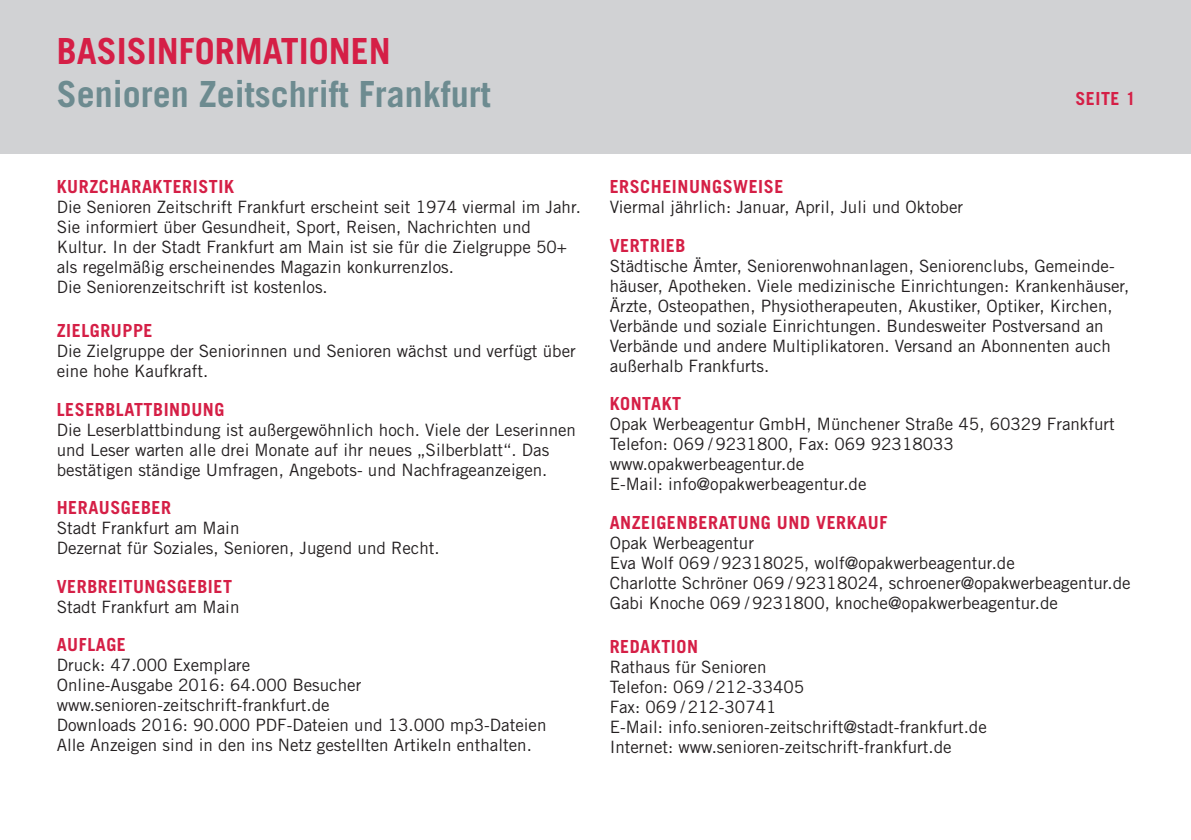
<style>
.page{position:relative;width:1191px;height:840px;background:#fff}
.page>*{position:absolute;margin:0;border:0;box-sizing:border-box;transform-origin:0 0}
.t1{font:700 36px "Trade Gothic";color:#6d8b90}
.t2{font:700 36px "Trade Gothic";color:#d51f46}
.t3{font:700 18px "Trade Gothic";letter-spacing:.03em;color:#d51f46}
.t4{font:17px/20px "Trade Gothic";color:#231f20}
</style>
<div class="page">
<div style="left:0;top:0;width:1191px;height:153px;background:#d1d2d4"></div>
<h1 class="t2" style="left:57px;top:29px;width:336px">BASISINFORMATIONEN</h1>
<h1 class="t1" style="left:57px;top:72px;width:436px">Senioren Zeitschrift Frankfurt</h1>
<p class="t3" style="left:1075px;top:87px;width:62px">SEITE 1</p>
<p class="t3" style="left:57px;top:176px;width:179px">KURZCHARAKTERISTIK</p>
<p class="t4" style="left:57px;top:197px;width:526px">Die Senioren Zeitschrift Frankfurt erscheint seit 1974 viermal im Jahr.<br>Sie informiert über Gesundheit, Sport, Reisen, Nachrichten und Kultur. In der Stadt Frankfurt am Main ist sie für die Zielgruppe 50+ als regelmäßig erscheinendes Magazin konkurrenzlos.<br>Die Seniorenzeitschrift ist kostenlos.</p>
<p class="t3" style="left:57px;top:320px;width:97px">ZIELGRUPPE</p>
<p class="t4" style="left:57px;top:341px;width:521px">Die Zielgruppe der Seniorinnen und Senioren wächst und verfügt über eine hohe Kaufkraft.</p>
<p class="t3" style="left:57px;top:398px;width:169px">LESERBLATTBINDUNG</p>
<p class="t4" style="left:57px;top:419px;width:521px">Die Leserblattbindung ist außergewöhnlich hoch. Viele der Leserinnen und Leser warten alle drei Monate auf ihr neues „Silberblatt“. Das bestätigen ständige Umfragen, Angebots- und Nachfrageanzeigen.</p>
<p class="t3" style="left:57px;top:496px;width:116px">HERAUSGEBER</p>
<p class="t4" style="left:57px;top:518px;width:384px">Stadt Frankfurt am Main<br>Dezernat für Soziales, Senioren, Jugend und Recht.</p>
<p class="t3" style="left:57px;top:575px;width:177px">VERBREITUNGSGEBIET</p>
<p class="t4" style="left:57px;top:596px;width:184px">Stadt Frankfurt am Main</p>
<p class="t3" style="left:57px;top:633px;width:71px">AUFLAGE</p>
<p class="t4" style="left:57px;top:654px;width:491px">Druck: 47.000 Exemplare<br>Online-Ausgabe 2016: 64.000 Besucher www.senioren-zeitschrift-frankfurt.de<br>Downloads 2016: 90.000 PDF-Dateien und 13.000 mp3-Dateien Alle Anzeigen sind in den ins Netz gestellten Artikeln enthalten.</p>
<p class="t3" style="left:609px;top:176px;width:175px">ERSCHEINUNGSWEISE</p>
<p class="t4" style="left:609px;top:197px;width:355px">Viermal jährlich: Januar, April, Juli und Oktober</p>
<p class="t3" style="left:609px;top:234px;width:77px">VERTRIEB</p>
<p class="t4" style="left:609px;top:255px;width:521px">Städtische Ämter, Seniorenwohnanlagen, Seniorenclubs, Gemeinde&shy;häuser, Apotheken. Viele medizinische Einrichtungen: Krankenhäuser, Ärzte, Osteopathen, Physiotherapeuten, Akustiker, Optiker, Kirchen, Verbände und soziale Einrichtungen. Bundesweiter Postversand an Verbände und andere Multiplikatoren. Versand an Abonnenten auch außerhalb Frankfurts.</p>
<p class="t3" style="left:609px;top:392px;width:73px">KONTAKT</p>
<p class="t4" style="left:609px;top:414px;width:507px">Opak Werbeagentur GmbH, Münchener Straße 45, 60329 Frankfurt Telefon: 069 / 9231800, Fax: 069 92318033 www.opakwerbeagentur.de<br>E-Mail: info@opakwerbeagentur.de</p>
<p class="t3" style="left:609px;top:511px;width:279px">ANZEIGENBERATUNG UND VERKAUF</p>
<p class="t4" style="left:609px;top:532px;width:522px">Opak Werbeagentur<br>Eva Wolf 069 / 92318025, wolf@opakwerbeagentur.de<br>Charlotte Schröner 069 / 92318024, schroener@opakwerbeagentur.de Gabi Knoche 069 / 9231800, knoche@opakwerbeagentur.de</p>
<p class="t3" style="left:609px;top:635px;width:90px">REDAKTION</p>
<p class="t4" style="left:609px;top:656px;width:379px">Rathaus für Senioren<br>Telefon: 069 / 212-33405<br>Fax: 069 / 212-30741<br>E-Mail: info.senioren-zeitschrift@stadt-frankfurt.de Internet: www.senioren-zeitschrift-frankfurt.de</p>
</div>
